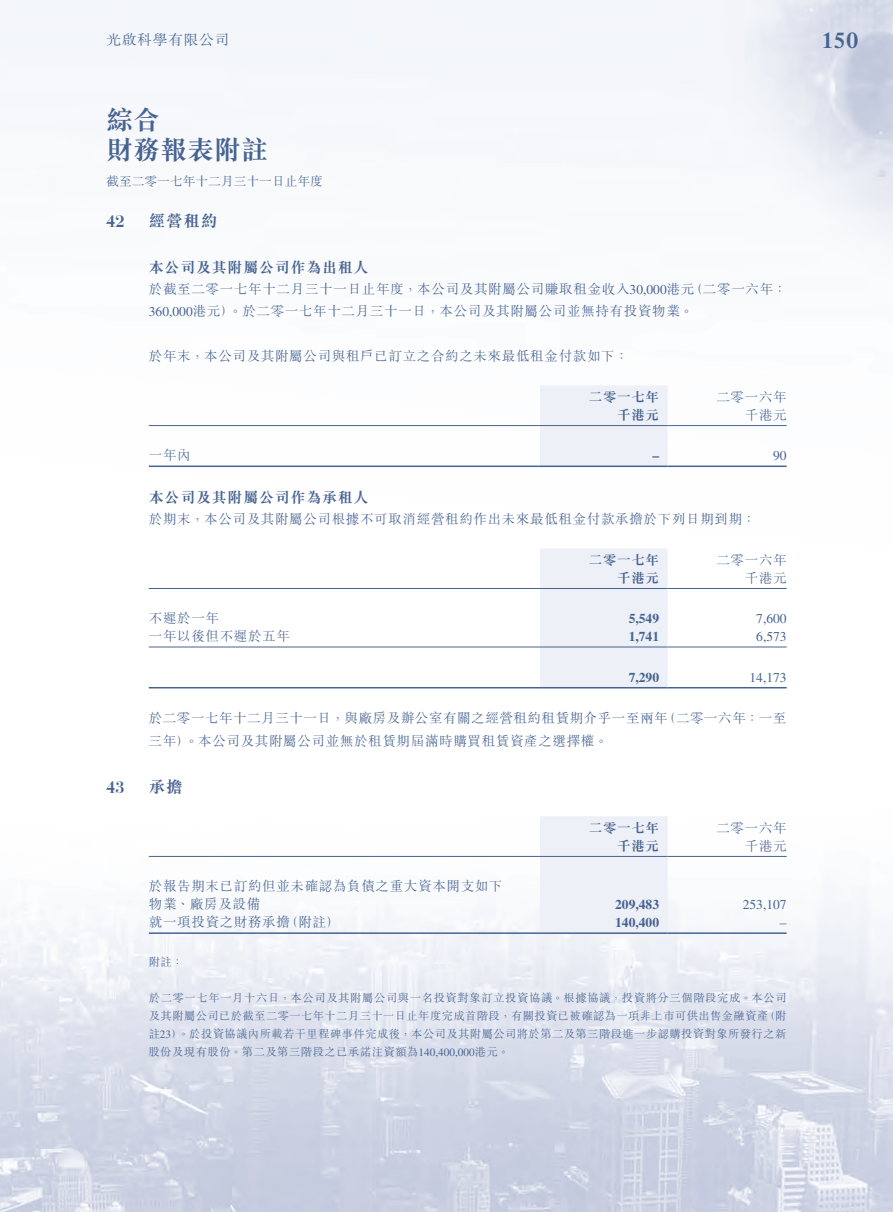
<style>
.page{position:relative;width:893px;height:1212px;background:#fff}
.page>*{position:absolute;margin:0;border:0;box-sizing:border-box;transform-origin:0 0}
.t1{font:700 27px/30px "M Sung HK";color:#476392}
.t2{font:600 22.5px "Times LT Std";color:#476392;scale:1.05 1}
.t3{font:700 16.5px "M Sung HK";letter-spacing:.05em;color:#476392}
.t4{font:700 16.5px "Bauer Bodoni Std";color:#476392}
.t5{font:700 15px "M Sung HK";letter-spacing:.05em;color:#476392}
.t6{font:300 14.25px "M Sung HK";letter-spacing:.035em;color:#476392;scale:1.05 1}
.t7{font:300 13.5px/22.5px "M Sung HK";letter-spacing:.05em;color:#476392}
.t8{font:700 13.5px "Times LT Std";color:#476392}
.t9{font:13.5px "Times LT Std";color:#476392}
.t10{font:700 13.5px "M Sung HK";letter-spacing:.05em;color:#476392}
.t11{font:300 12.75px "M Sung HK";color:#476392}
.t12{font:300 11.25px/18px "M Sung HK";letter-spacing:.045em;color:#476392;text-align:right}
.s1{font-family:"Times LT Std";font-weight:400}
</style>
<div class="page">
<img style="left:0;top:0;width:893px;height:1212px">
<div style="left:540px;top:385px;width:128px;height:80px;background:#edf0f6"></div>
<hr style="left:149px;top:425px;width:391px;height:1px;background:#476392">
<hr style="left:540px;top:425px;width:128px;height:1px;background:#476392">
<hr style="left:668px;top:425px;width:119px;height:1px;background:#476392">
<hr style="left:149px;top:465px;width:391px;height:2px;background:#476392">
<hr style="left:540px;top:465px;width:128px;height:2px;background:#476392">
<hr style="left:668px;top:465px;width:119px;height:2px;background:#476392">
<div style="left:540px;top:548px;width:128px;height:139px;background:#edf0f6"></div>
<hr style="left:149px;top:588px;width:391px;height:1px;background:#476392">
<hr style="left:540px;top:588px;width:128px;height:1px;background:#476392">
<hr style="left:668px;top:588px;width:119px;height:1px;background:#476392">
<hr style="left:149px;top:647px;width:391px;height:1px;background:#476392">
<hr style="left:540px;top:647px;width:128px;height:1px;background:#476392">
<hr style="left:668px;top:647px;width:119px;height:1px;background:#476392">
<hr style="left:149px;top:687px;width:391px;height:1px;background:#476392">
<hr style="left:540px;top:687px;width:128px;height:1px;background:#476392">
<hr style="left:668px;top:687px;width:119px;height:1px;background:#476392">
<div style="left:540px;top:816px;width:128px;height:116px;background:#edf0f6"></div>
<hr style="left:149px;top:856px;width:391px;height:1px;background:#476392">
<hr style="left:540px;top:856px;width:128px;height:1px;background:#476392">
<hr style="left:668px;top:856px;width:119px;height:1px;background:#476392">
<hr style="left:149px;top:932px;width:391px;height:2px;background:#476392">
<hr style="left:540px;top:932px;width:128px;height:2px;background:#476392">
<hr style="left:668px;top:932px;width:119px;height:2px;background:#476392">
<p class="t6" style="left:106px;top:30px;width:119px">光啟科學有限公司</p>
<h1 class="t1" style="left:106px;top:104px;width:163px">綜合<br>財務報表附註</h1>
<p class="t11" style="left:106px;top:173px;width:218px">截至二零一七年十二月三十一日止年度</p>
<p class="t3" style="left:149px;top:210px;width:70px">經營租約</p>
<p class="t4" style="left:106px;top:212px;width:20px">42</p>
<p class="t5" style="left:149px;top:257px;width:221px">本公司及其附屬公司作為出租人</p>
<p class="t7" style="left:149px;top:277px;width:547px">於截至二零一七年十二月三十一日止年度，本公司及其附屬公司賺取租金收入<span class="s1">30,000</span>港元<br><span class="s1">360,000</span>港元）。於二零一七年十二月三十一日，本公司及其附屬公司並無持有投資物業。</p>
<p class="t7" style="left:149px;top:344px;width:481px">於年末，本公司及其附屬公司與租戶已訂立之合約之未來最低租金付款如下：</p>
<p class="t7" style="left:689px;top:277px;width:99px">（二零一六年：</p>
<p class="t10" style="left:589px;top:387px;width:72px">二零一七年</p>
<p class="t10" style="left:617px;top:405px;width:43px">千港元</p>
<p class="t7" style="left:716px;top:385px;width:72px">二零一六年</p>
<p class="t7" style="left:745px;top:403px;width:43px">千港元</p>
<p class="t7" style="left:149px;top:443px;width:43px">一年內</p>
<p class="t5" style="left:149px;top:487px;width:221px">本公司及其附屬公司作為承租人</p>
<p class="t7" style="left:149px;top:507px;width:608px">於期末，本公司及其附屬公司根據不可取消經營租約作出未來最低租金付款承擔於下列日期到期：</p>
<p class="t7" style="left:716px;top:548px;width:72px">二零一六年</p>
<p class="t9" style="left:773px;top:448px;width:15px">90</p>
<p class="t8" style="left:652px;top:448px;width:8px">–</p>
<p class="t10" style="left:589px;top:550px;width:72px">二零一七年</p>
<p class="t4" style="left:106px;top:777px;width:20px">43</p>
<p class="t7" style="left:149px;top:606px;width:72px">不遲於一年</p>
<p class="t7" style="left:149px;top:624px;width:143px">一年以後但不遲於五年</p>
<p class="t10" style="left:617px;top:568px;width:43px">千港元</p>
<p class="t7" style="left:745px;top:566px;width:43px">千港元</p>
<p class="t8" style="left:629px;top:610px;width:32px">5,549</p>
<p class="t9" style="left:756px;top:611px;width:32px">7,600</p>
<p class="t8" style="left:629px;top:628px;width:32px">1,741</p>
<p class="t9" style="left:756px;top:629px;width:32px">6,573</p>
<p class="t8" style="left:629px;top:669px;width:32px">7,290</p>
<p class="t9" style="left:749px;top:669px;width:39px">14,173</p>
<p class="t7" style="left:149px;top:706px;width:521px">於二零一七年十二月三十一日，與廠房及辦公室有關之經營租約租賃期介乎一至兩年三年）。本公司及其附屬公司並無於租賃期屆滿時購買租賃資產之選擇權。</p>
<p class="t3" style="left:149px;top:776px;width:35px">承擔</p>
<p class="t7" style="left:663px;top:706px;width:125px">（二零一六年：一至</p>
<p class="t7" style="left:149px;top:874px;width:355px">於報告期末已訂約但並未確認為負債之重大資本開支如下</p>
<p class="t7" style="left:149px;top:892px;width:113px">物業、廠房及設備</p>
<p class="t10" style="left:589px;top:818px;width:72px">二零一七年</p>
<p class="t7" style="left:716px;top:816px;width:72px">二零一六年</p>
<p class="t10" style="left:617px;top:836px;width:43px">千港元</p>
<p class="t7" style="left:745px;top:834px;width:43px">千港元</p>
<p class="t8" style="left:615px;top:896px;width:45px">209,483</p>
<p class="t9" style="left:743px;top:897px;width:45px">253,107</p>
<p class="t7" style="left:149px;top:910px;width:143px">就一項投資之財務承擔</p>
<p class="t12" style="left:149px;top:953px;width:36px">附註：</p>
<p class="t12" style="left:149px;top:989px;width:639px">於二零一七年一月十六日，本公司及其附屬公司與一名投資對象訂立投資協議。根據協議，投資將分三個階段完成。本公司（附</p>
<p class="t7" style="left:285px;top:910px;width:56px">（附註(</p>
<p class="t8" style="left:615px;top:914px;width:45px">140,400</p>
<p class="t9" style="left:780px;top:915px;width:8px">–</p>
<p class="t12" style="left:148px;top:1007px;width:639px;text-align:left">及其附屬公司已於截至二零一七年十二月三十一日止年度完成首階段，有關投資已被確認為一項非上市可供出售金融資產註<span class="s1">23</span>）。於投資協議內所載若干里程碑事件完成後，本公司及其附屬公司將於第二及第三階段進一步認購投資對象所發行之新股份及現有股份。第二及第三階段之已承諾注資額為<span class="s1">140,400,000</span>港元。</p>
<h2 class="t2" style="left:821px;top:27px;width:36px">150</h2>
</div>
